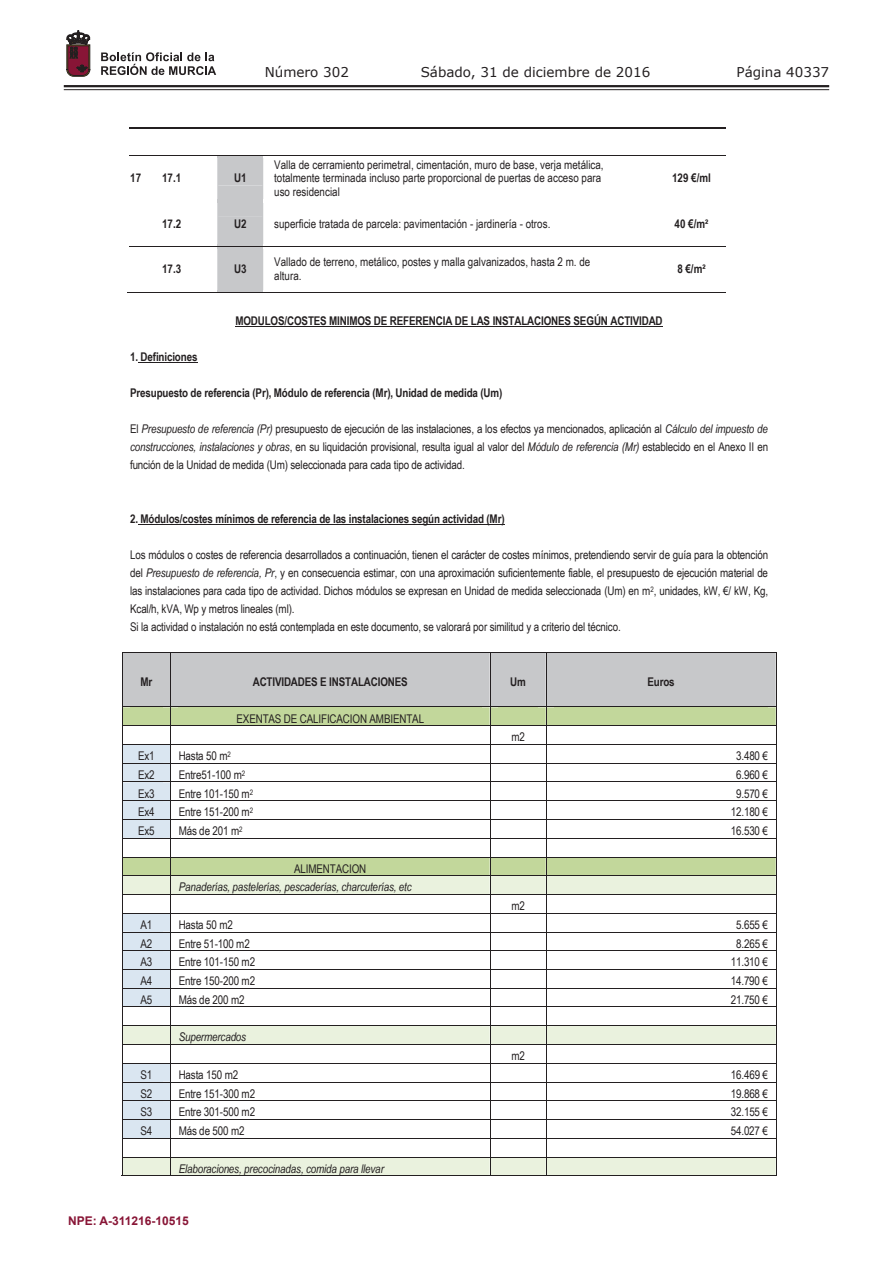
<style>
.page{position:relative;width:893px;height:1263px;background:#fff}
.page>*{position:absolute;margin:0;border:0;box-sizing:border-box;transform-origin:0 0}
.t1{font:13.5px "Verdana";color:#231f20}
.t2{font:12px/18px "Arial Narrow";letter-spacing:-.015em;color:#231f20}
.t3{font:700 12px "Arial Narrow";letter-spacing:-.015em;color:#231f20}
.t4{font:italic 12px "Arial Narrow";letter-spacing:-.01em;color:#231f20}
.t5{font:700 12px "Arial";color:#881536}
.s1{font-style:italic}
</style>
<div class="page">
<hr style="left:64px;top:85px;width:765px;height:2px;background:#231f20">
<hr style="left:64px;top:89px;width:765px;height:1px;background:#231f20">
<svg style="left:101px;top:52px;width:115px;height:23px"></svg>
<svg style="left:67px;top:31px;width:23px;height:45px"></svg>
<hr style="left:128px;top:292px;width:33px;height:1px;background:#231f20">
<svg style="left:129px;top:128px;width:596px;height:165px"></svg>
<hr style="left:273px;top:246px;width:340px;height:1px;background:#231f20">
<hr style="left:273px;top:291px;width:340px;height:1px;background:#231f20">
<hr style="left:273px;top:290px;width:340px;height:1px;background:#fff">
<hr style="left:273px;top:247px;width:340px;height:1px;background:#fff">
<hr style="left:273px;top:292px;width:340px;height:1px;background:#231f20">
<hr style="left:613px;top:246px;width:45px;height:1px;background:#231f20">
<hr style="left:613px;top:291px;width:45px;height:1px;background:#231f20">
<hr style="left:613px;top:290px;width:45px;height:1px;background:#fff">
<hr style="left:613px;top:247px;width:45px;height:1px;background:#fff">
<hr style="left:613px;top:292px;width:45px;height:1px;background:#231f20">
<hr style="left:658px;top:246px;width:67px;height:1px;background:#231f20">
<hr style="left:658px;top:291px;width:67px;height:1px;background:#231f20">
<hr style="left:658px;top:290px;width:67px;height:1px;background:#fff">
<hr style="left:658px;top:247px;width:67px;height:1px;background:#fff">
<hr style="left:658px;top:292px;width:67px;height:1px;background:#231f20">
<hr style="left:235px;top:326px;width:428px;height:1px;background:#231f20">
<hr style="left:138px;top:362px;width:59px;height:1px;background:#231f20">
<hr style="left:138px;top:524px;width:367px;height:1px;background:#231f20">
<svg style="left:122px;top:652px;width:655px;height:524px"></svg>
<p class="t1" style="left:265px;top:62px;width:86px">Número 302</p>
<p class="t1" style="left:421px;top:62px;width:231px">Sábado, 31 de diciembre de 2016</p>
<p class="t1" style="left:736px;top:62px;width:94px">Página 40337</p>
<p class="t3" style="left:130px;top:169px;width:12px">17</p>
<p class="t3" style="left:162px;top:169px;width:21px">17.1</p>
<p class="t3" style="left:234px;top:169px;width:14px">U1</p>
<p class="t2" style="left:274px;top:157px;width:331px;line-height:13.8px">Valla de cerramiento perimetral, cimentación, muro de base, verja metálica, totalmente terminada incluso parte proporcional de puertas de acceso para uso residencial</p>
<p class="t3" style="left:672px;top:169px;width:40px">129 €/ml</p>
<p class="t3" style="left:162px;top:215px;width:21px">17.2</p>
<p class="t3" style="left:234px;top:215px;width:14px">U2</p>
<p class="t2" style="left:274px;top:214px;width:278px">superficie tratada de parcela: pavimentación - jardinería - otros.</p>
<p class="t3" style="left:675px;top:215px;width:35px">40 €/m²</p>
<p class="t3" style="left:162px;top:260px;width:21px">17.3</p>
<p class="t3" style="left:234px;top:260px;width:14px">U3</p>
<p class="t2" style="left:274px;top:255px;width:318px;line-height:13.8px">Vallado de terreno, metálico, postes y malla galvanizados, hasta 2 m. de altura.</p>
<p class="t3" style="left:677px;top:260px;width:30px">8 €/m²</p>
<p class="t3" style="left:235px;top:312px;width:429px">MODULOS/COSTES MINIMOS DE REFERENCIA DE LAS INSTALACIONES SEGÚN ACTIVIDAD</p>
<p class="t3" style="left:130px;top:348px;width:69px">1. Definiciones</p>
<p class="t3" style="left:130px;top:384px;width:374px">Presupuesto de referencia (Pr), Módulo de referencia (Mr), Unidad de medida (Um)</p>
<p class="t2" style="left:130px;top:419px;width:639px;text-align:justify">El <span class="s1">Presupuesto de referencia (Pr)</span> presupuesto de ejecución de las instalaciones, a los efectos ya mencionados, aplicación al <span class="s1">Cálculo del impuesto de construcciones, instalaciones y obras</span>, en su liquidación provisional, resulta igual al valor del <span class="s1">Módulo de referencia (Mr)</span> establecido en el Anexo II en función de la Unidad de medida (Um) seleccionada para cada tipo de actividad.</p>
<p class="t3" style="left:130px;top:510px;width:376px">2. Módulos/costes mínimos de referencia de las instalaciones según actividad (Mr)</p>
<p class="t2" style="left:130px;top:545px;width:639px">Los módulos o costes de referencia desarrollados a continuación, tienen el carácter de costes mínimos, pretendiendo servir de guía para la obtención del <span class="s1">Presupuesto de referencia, Pr</span>, y en consecuencia estimar, con una aproximación suficientemente fiable, el presupuesto de ejecución material de las instalaciones para cada tipo de actividad. Dichos módulos se expresan en Unidad de medida seleccionada (Um) en m<sup>2</sup>, unidades, kW, €/ kW, Kg, Kcal/h, kVA, Wp y metros lineales (ml).<br>Si la actividad o instalación no está contemplada en este documento, se valorará por similitud y a criterio del técnico.</p>
<p class="t3" style="left:140px;top:673px;width:13px">Mr</p>
<p class="t3" style="left:253px;top:673px;width:157px">ACTIVIDADES E INSTALACIONES</p>
<p class="t3" style="left:510px;top:673px;width:17px">Um</p>
<p class="t3" style="left:647px;top:673px;width:29px">Euros</p>
<p class="t2" style="left:237px;top:709px;width:189px">EXENTAS DE CALIFICACION AMBIENTAL</p>
<p class="t2" style="left:511px;top:728px;width:15px">m2</p>
<p class="t2" style="left:138px;top:746px;width:18px">Ex1</p>
<p class="t2" style="left:179px;top:746px;width:54px">Hasta 50 m<sup>2</sup></p>
<p class="t2" style="left:736px;top:746px;width:33px">3.480 €</p>
<p class="t2" style="left:138px;top:765px;width:18px">Ex2</p>
<p class="t2" style="left:179px;top:765px;width:68px">Entre51-100 m<sup>2</sup></p>
<p class="t2" style="left:736px;top:765px;width:33px">6.960 €</p>
<p class="t2" style="left:138px;top:784px;width:18px">Ex3</p>
<p class="t2" style="left:179px;top:784px;width:76px">Entre 101-150 m<sup>2</sup></p>
<p class="t2" style="left:736px;top:784px;width:33px">9.570 €</p>
<p class="t2" style="left:138px;top:803px;width:18px">Ex4</p>
<p class="t2" style="left:179px;top:803px;width:76px">Entre 151-200 m<sup>2</sup></p>
<p class="t2" style="left:731px;top:803px;width:39px">12.180 €</p>
<p class="t2" style="left:138px;top:821px;width:18px">Ex5</p>
<p class="t2" style="left:179px;top:821px;width:65px">Más de 201 m<sup>2</sup></p>
<p class="t2" style="left:731px;top:821px;width:39px">16.530 €</p>
<p class="t2" style="left:294px;top:859px;width:73px">ALIMENTACION</p>
<p class="t4" style="left:179px;top:879px;width:235px">Panaderías, pastelerías, pescaderías, charcuterías, etc</p>
<p class="t2" style="left:511px;top:896px;width:15px">m2</p>
<p class="t2" style="left:140px;top:915px;width:13px">A1</p>
<p class="t2" style="left:179px;top:915px;width:56px">Hasta 50 m2</p>
<p class="t2" style="left:736px;top:915px;width:33px">5.655 €</p>
<p class="t2" style="left:140px;top:934px;width:13px">A2</p>
<p class="t2" style="left:179px;top:934px;width:73px">Entre 51-100 m2</p>
<p class="t2" style="left:736px;top:934px;width:33px">8.265 €</p>
<p class="t2" style="left:140px;top:953px;width:13px">A3</p>
<p class="t2" style="left:179px;top:953px;width:78px">Entre 101-150 m2</p>
<p class="t2" style="left:731px;top:953px;width:39px">11.310 €</p>
<p class="t2" style="left:140px;top:971px;width:13px">A4</p>
<p class="t2" style="left:179px;top:971px;width:78px">Entre 150-200 m2</p>
<p class="t2" style="left:731px;top:971px;width:39px">14.790 €</p>
<p class="t2" style="left:140px;top:990px;width:13px">A5</p>
<p class="t2" style="left:179px;top:990px;width:67px">Más de 200 m2</p>
<p class="t2" style="left:731px;top:990px;width:39px">21.750 €</p>
<p class="t4" style="left:179px;top:1029px;width:69px">Supermercados</p>
<p class="t2" style="left:511px;top:1046px;width:15px">m2</p>
<p class="t2" style="left:140px;top:1065px;width:13px">S1</p>
<p class="t2" style="left:179px;top:1065px;width:61px">Hasta 150 m2</p>
<p class="t2" style="left:731px;top:1065px;width:39px">16.469 €</p>
<p class="t2" style="left:140px;top:1084px;width:13px">S2</p>
<p class="t2" style="left:179px;top:1084px;width:78px">Entre 151-300 m2</p>
<p class="t2" style="left:731px;top:1084px;width:39px">19.868 €</p>
<p class="t2" style="left:140px;top:1103px;width:13px">S3</p>
<p class="t2" style="left:179px;top:1103px;width:78px">Entre 301-500 m2</p>
<p class="t2" style="left:731px;top:1103px;width:39px">32.155 €</p>
<p class="t2" style="left:140px;top:1121px;width:13px">S4</p>
<p class="t2" style="left:179px;top:1121px;width:67px">Más de 500 m2</p>
<p class="t2" style="left:731px;top:1121px;width:39px">54.027 €</p>
<p class="t4" style="left:179px;top:1160px;width:207px">Elaboraciones, precocinadas, comida para llevar</p>
<p class="t5" style="left:68px;top:1212px;width:122px">NPE: A-311216-10515</p>
</div>
